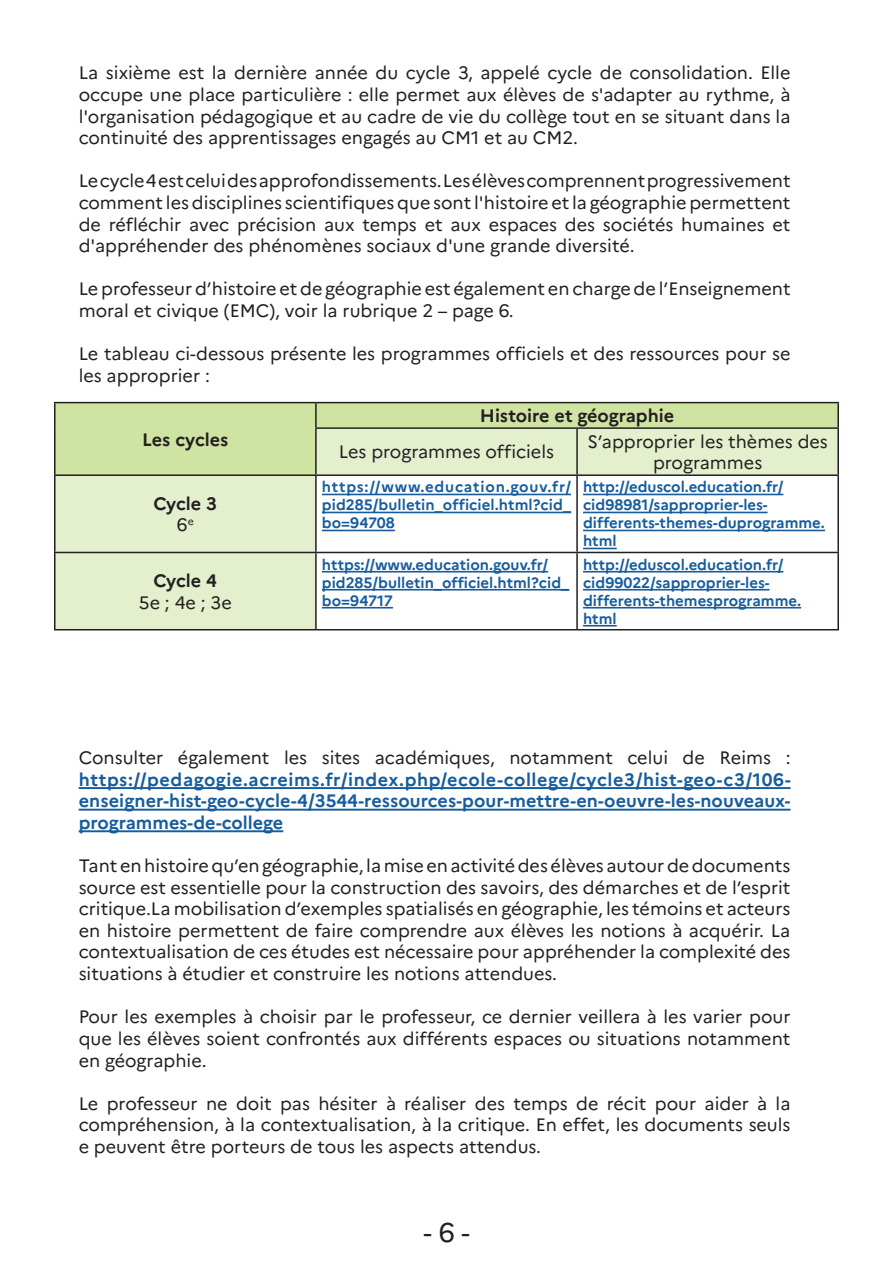
<style>
.page{position:relative;width:893px;height:1263px;background:#fff}
.page>*{position:absolute;margin:0;border:0;box-sizing:border-box;transform-origin:0 0}
.t1{font:27px "Marianne";color:#231f20}
.t2{font:18px/21.6px "Marianne";color:#231f20;text-align:justify}
.t3{font:700 18px/21.6px "Marianne";color:#175d9e;text-align:justify}
.t4{font:700 18px "Marianne";color:#231f20}
.t5{font:700 15px/18px "Marianne";color:#175d9e}
.s1{font-weight:400;color:#231f20}
</style>
<div class="page">
<hr style="left:79px;top:787px;width:711px;height:2px;background:#175d9e">
<hr style="left:79px;top:809px;width:711px;height:2px;background:#175d9e">
<hr style="left:79px;top:830px;width:204px;height:2px;background:#175d9e">
<div style="left:56px;top:403px;width:781px;height:25px;background:#cfe3a2"></div>
<svg style="left:56px;top:428px;width:781px;height:201px"></svg>
<hr style="left:54px;top:402px;width:262px;height:1px;background:#231f20">
<hr style="left:54px;top:403px;width:2px;height:25px;background:#231f20">
<hr style="left:316px;top:402px;width:261px;height:1px;background:#231f20">
<hr style="left:315px;top:403px;width:2px;height:24px;background:#231f20">
<hr style="left:577px;top:402px;width:262px;height:1px;background:#231f20">
<hr style="left:837px;top:403px;width:2px;height:24px;background:#231f20">
<hr style="left:54px;top:428px;width:2px;height:46px;background:#231f20">
<hr style="left:315px;top:427px;width:262px;height:2px;background:#231f20">
<hr style="left:315px;top:429px;width:2px;height:45px;background:#231f20">
<hr style="left:577px;top:427px;width:262px;height:2px;background:#231f20">
<hr style="left:576px;top:429px;width:2px;height:45px;background:#231f20">
<hr style="left:837px;top:429px;width:2px;height:45px;background:#231f20">
<hr style="left:54px;top:474px;width:262px;height:2px;background:#231f20">
<hr style="left:54px;top:476px;width:2px;height:76px;background:#231f20">
<hr style="left:316px;top:474px;width:261px;height:2px;background:#231f20">
<hr style="left:315px;top:476px;width:2px;height:76px;background:#231f20">
<hr style="left:577px;top:474px;width:262px;height:2px;background:#231f20">
<hr style="left:576px;top:476px;width:2px;height:76px;background:#231f20">
<hr style="left:837px;top:476px;width:2px;height:76px;background:#231f20">
<hr style="left:54px;top:552px;width:262px;height:1px;background:#231f20">
<hr style="left:54px;top:553px;width:2px;height:76px;background:#231f20">
<hr style="left:316px;top:552px;width:261px;height:1px;background:#231f20">
<hr style="left:315px;top:553px;width:2px;height:76px;background:#231f20">
<hr style="left:577px;top:552px;width:262px;height:1px;background:#231f20">
<hr style="left:576px;top:553px;width:2px;height:76px;background:#231f20">
<hr style="left:837px;top:553px;width:2px;height:76px;background:#231f20">
<hr style="left:54px;top:629px;width:262px;height:1px;background:#231f20">
<hr style="left:316px;top:629px;width:261px;height:1px;background:#231f20">
<hr style="left:577px;top:629px;width:262px;height:1px;background:#231f20">
<hr style="left:322px;top:494px;width:249px;height:1px;background:#175d9e">
<hr style="left:322px;top:512px;width:249px;height:1px;background:#175d9e">
<hr style="left:322px;top:530px;width:73px;height:1px;background:#175d9e">
<hr style="left:583px;top:494px;width:200px;height:1px;background:#175d9e">
<hr style="left:583px;top:512px;width:185px;height:1px;background:#175d9e">
<hr style="left:583px;top:530px;width:242px;height:1px;background:#175d9e">
<hr style="left:583px;top:548px;width:34px;height:1px;background:#175d9e">
<hr style="left:322px;top:571px;width:226px;height:1px;background:#175d9e">
<hr style="left:322px;top:589px;width:247px;height:1px;background:#175d9e">
<hr style="left:322px;top:607px;width:71px;height:1px;background:#175d9e">
<hr style="left:583px;top:571px;width:200px;height:1px;background:#175d9e">
<hr style="left:583px;top:589px;width:186px;height:1px;background:#175d9e">
<hr style="left:583px;top:607px;width:218px;height:1px;background:#175d9e">
<hr style="left:583px;top:625px;width:34px;height:1px;background:#175d9e">
<p class="t2" style="left:79px;top:62px;width:713px">La sixième est la dernière année du cycle 3, appelé cycle de consolidation. Elle occupe une place particulière : elle permet aux élèves de s'adapter au rythme, à l'organisation pédagogique et au cadre de vie du collège tout en se situant dans la continuité des apprentissages engagés au CM1 et au CM2.</p>
<p class="t2" style="left:79px;top:170px;width:713px">Le cycle 4 est celui des approfondissements. Les élèves comprennent progressivement comment les disciplines scientifiques que sont l'histoire et la géographie permettent de réfléchir avec précision aux temps et aux espaces des sociétés humaines et d'appréhender des phénomènes sociaux d'une grande diversité.</p>
<p class="t2" style="left:79px;top:278px;width:713px">Le professeur d’histoire et de géographie est également en charge de l’Enseignement moral et civique (EMC), voir la rubrique 2 – page 6.</p>
<p class="t2" style="left:79px;top:343px;width:713px">Le tableau ci-dessous présente les programmes officiels et des ressources pour se les approprier :</p>
<p class="t4" style="left:142px;top:428px;width:88px">Les cycles</p>
<p class="t4" style="left:154px;top:492px;width:65px">Cycle 3</p>
<p class="t2" style="left:177px;top:514px;width:18px">6<sup>e</sup></p>
<p class="t4" style="left:154px;top:570px;width:65px">Cycle 4</p>
<p class="t2" style="left:139px;top:591px;width:94px">5e ; 4e ; 3e</p>
<p class="t4" style="left:480px;top:405px;width:196px">Histoire et géographie</p>
<p class="t2" style="left:339px;top:441px;width:217px">Les programmes officiels</p>
<p class="t2" style="left:587px;top:430px;width:242px;text-align:center">S’approprier les thèmes des programmes</p>
<p class="t5" style="left:322px;top:478px;width:251px;text-align:justify">https://www.education.gouv.fr/ pid285/bulletin_officiel.html?cid_ bo=94708</p>
<p class="t5" style="left:583px;top:478px;width:243px">http://eduscol.education.fr/ cid98981/sapproprier-les&shy;differents-themes-duprogramme. html</p>
<p class="t5" style="left:322px;top:555px;width:249px">https://www.education.gouv.fr/ pid285/bulletin_officiel.html?cid_ bo=94717</p>
<p class="t5" style="left:583px;top:555px;width:220px">http://eduscol.education.fr/ cid99022/sapproprier-les&shy;differents-themesprogramme. html</p>
<p class="t3" style="left:79px;top:747px;width:714px"><span class="s1">Consulter également les sites académiques, notamment celui de Reims : </span>https://pedagogie.acreims.fr/index.php/ecole-college/cycle3/hist-geo-c3/106- enseigner-hist-geo-cycle-4/3544-ressources-pour-mettre-en-oeuvre-les-nouveaux&shy;programmes-de-college</p>
<p class="t2" style="left:79px;top:855px;width:713px">Tant en histoire qu’en géographie, la mise en activité des élèves autour de documents source est essentielle pour la construction des savoirs, des démarches et de l’esprit critique.La mobilisation d’exemples spatialisés en géographie, les témoins et acteurs en histoire permettent de faire comprendre aux élèves les notions à acquérir. La contextualisation de ces études est nécessaire pour appréhender la complexité des situations à étudier et construire les notions attendues.</p>
<p class="t2" style="left:79px;top:1006px;width:713px">Pour les exemples à choisir par le professeur, ce dernier veillera à les varier pour que les élèves soient confrontés aux différents espaces ou situations notamment en géographie.</p>
<p class="t2" style="left:79px;top:1092px;width:713px">Le professeur ne doit pas hésiter à réaliser des temps de récit pour aider à la compréhension, à la contextualisation, à la critique. En effet, les documents seuls e peuvent être porteurs de tous les aspects attendus.</p>
<h1 class="t1" style="left:424px;top:1216px;width:48px">- 6 -</h1>
</div>
